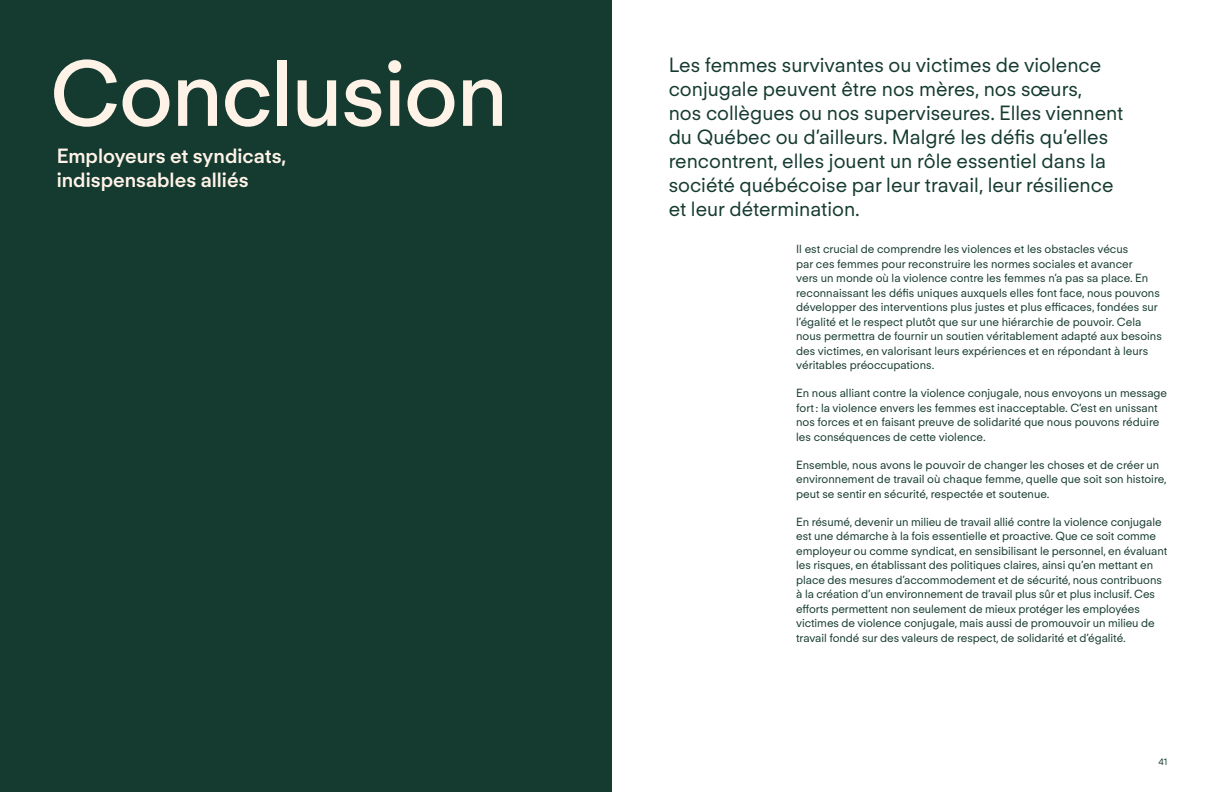
<style>
.page{position:relative;width:1224px;height:792px;background:#fff}
.page>*{position:absolute;margin:0;border:0;box-sizing:border-box;transform-origin:0 0}
.titre{font:500 91px "FT Regola Neue";letter-spacing:-.02em;color:#fff3e8}
.texte_intermediaire_20_pt{font:20px/24px "FT Regola Neue";color:#153a30}
.titre-sous{font:600 20px/24px "FT Regola Neue";color:#fff3e8}
.texte1er_margin-bottom-m{font:11.5px/14.5px "FT Regola Neue";color:#153a30}
.t1{font:9px "FT Regola Neue";color:#153a30}
</style>
<div class="page">
<div style="left:0;top:0;width:612px;height:792px;background:#153a30"></div>
<p class="titre" style="left:50px;top:27px;width:460px">Conclusion</p>
<p class="titre-sous" style="left:57px;top:143px;width:231px">Employeurs et syndicats, indispensables alliés</p>
<p class="texte_intermediaire_20_pt" style="left:669px;top:52px;width:456px">Les femmes survivantes ou victimes de violence conjugale peuvent être nos mères, nos sœurs,<br>nos collègues ou nos superviseures. Elles viennent du Québec ou d’ailleurs. Malgré les défis qu’elles rencontrent, elles jouent un rôle essentiel dans la société québécoise par leur travail, leur résilience et leur détermination.</p>
<p class="texte1er_margin-bottom-m" style="left:796px;top:241px;width:367px">Il est crucial de comprendre les violences et les obstacles vécus<br>par ces femmes pour reconstruire les normes sociales et avancer<br>vers un monde où la violence contre les femmes n’a pas sa place. En reconnaissant les défis uniques auxquels elles font face, nous pouvons développer des interventions plus justes et plus efficaces, fondées sur l’égalité et le respect plutôt que sur une hiérarchie de pouvoir. Cela nous permettra de fournir un soutien véritablement adapté aux besoins des victimes, en valorisant leurs expériences et en répondant à leurs véritables préoccupations.</p>
<p class="texte1er_margin-bottom-m" style="left:796px;top:385px;width:373px">En nous alliant contre la violence conjugale, nous envoyons un message fort : la violence envers les femmes est inacceptable. C’est en unissant nos forces et en faisant preuve de solidarité que nous pouvons réduire les conséquences de cette violence.</p>
<p class="texte1er_margin-bottom-m" style="left:796px;top:457px;width:372px">Ensemble, nous avons le pouvoir de changer les choses et de créer un environnement de travail où chaque femme, quelle que soit son histoire, peut se sentir en sécurité, respectée et soutenue.</p>
<p class="texte1er_margin-bottom-m" style="left:796px;top:514px;width:373px">En résumé, devenir un milieu de travail allié contre la violence conjugale est une démarche à la fois essentielle et proactive. Que ce soit comme employeur ou comme syndicat, en sensibilisant le personnel, en évaluant les risques, en établissant des politiques claires, ainsi qu’en mettant en place des mesures d’accommodement et de sécurité, nous contribuons à la création d’un environnement de travail plus sûr et plus inclusif. Ces efforts permettent non seulement de mieux protéger les employées victimes de violence conjugale, mais aussi de promouvoir un milieu de travail fondé sur des valeurs de respect, de solidarité et d’égalité.</p>
<p class="t1" style="left:1158px;top:755px;width:10px">41</p>
</div>
